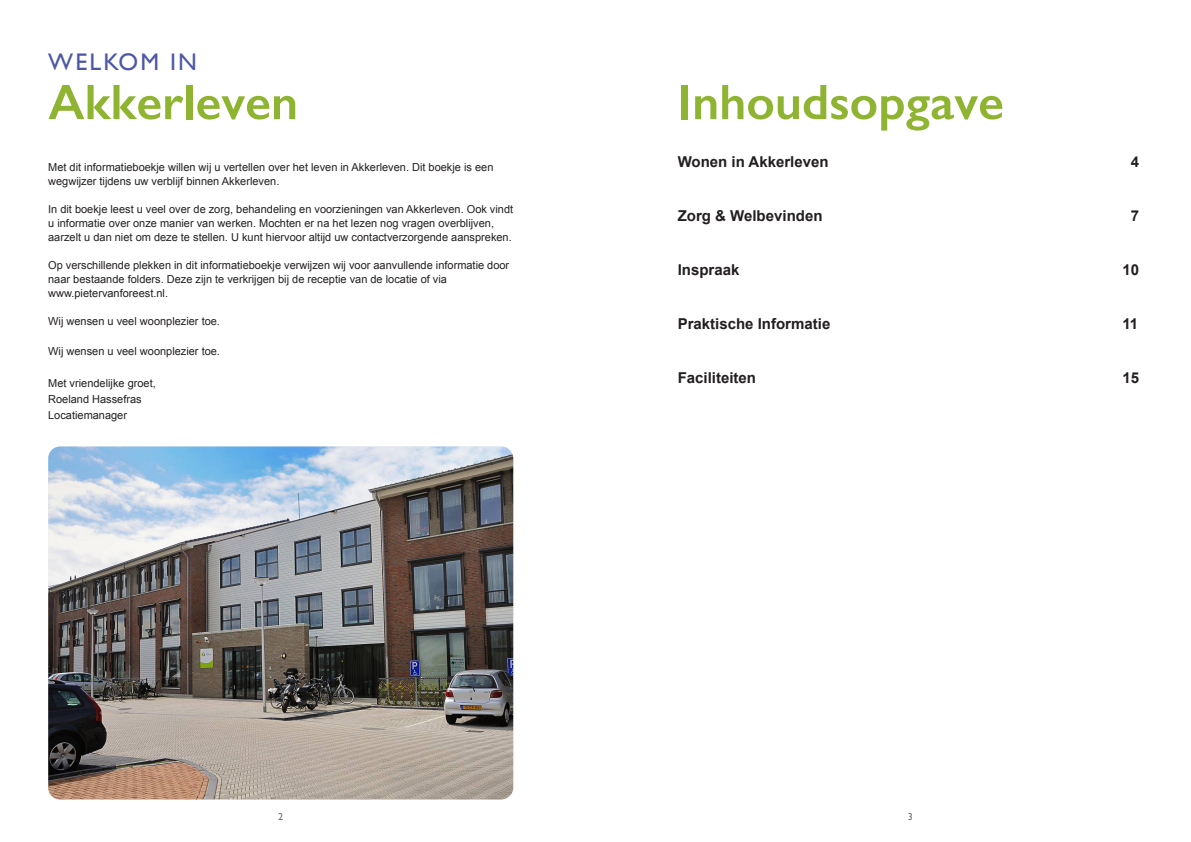
<style>
.page{position:relative;width:1191px;height:842px;background:#fff}
.page>*{position:absolute;margin:0;border:0;box-sizing:border-box;transform-origin:0 0}
.Kop_3{font:600 50px "Gill Sans";color:#8fb431}
.Kop_3-2{font:24px "Gill Sans";letter-spacing:.09em;color:#4d57a5}
.kop_2{font:700 15px "Arial";color:#231f20}
.Kop_3-3{font:11px/14px "Arial";color:#231f20}
.body{font:11px "Arial";color:#231f20}
.t1{font:10px "Gill Sans";color:#6c6d70}
</style>
<div class="page">
<img style="left:48px;top:446px;width:465px;height:353px">
<p class="Kop_3-2" style="left:48px;top:48px;width:150px">WELKOM IN</p>
<p class="Kop_3" style="left:48px;top:72px;width:251px">Akkerleven</p>
<p class="Kop_3-3" style="left:48px;top:160px;width:447px">Met dit informatieboekje willen wij u vertellen over het leven in Akkerleven. Dit boekje is een wegwijzer tijdens uw verblijf binnen Akkerleven.</p>
<p class="Kop_3-3" style="left:48px;top:202px;width:466px">In dit boekje leest u veel over de zorg, behandeling en voorzieningen van Akkerleven. Ook vindt u informatie over onze manier van werken. Mochten er na het lezen nog vragen overblijven, aarzelt u dan niet om deze te stellen. U kunt hiervoor altijd uw contactverzorgende aanspreken.</p>
<p class="Kop_3-3" style="left:48px;top:258px;width:462px">Op verschillende plekken in dit informatieboekje verwijzen wij voor aanvullende informatie door naar bestaande folders. Deze zijn te verkrijgen bij de receptie van de locatie of via</p>
<p class="Kop_3-3" style="left:48px;top:286px;width:121px">www.pietervanforeest.nl.</p>
<p class="Kop_3-3" style="left:48px;top:314px;width:173px">Wij wensen u veel woonplezier toe.</p>
<p class="Kop_3-3" style="left:48px;top:344px;width:173px">Wij wensen u veel woonplezier toe.</p>
<p class="body" style="left:48px;top:375px;width:109px">Met vriendelijke groet,</p>
<p class="body" style="left:48px;top:391px;width:95px">Roeland Hassefras</p>
<p class="body" style="left:48px;top:407px;width:80px">Locatiemanager</p>
<p class="Kop_3" style="left:677px;top:72px;width:328px">Inhoudsopgave</p>
<p class="kop_2" style="left:677px;top:152px;width:152px">Wonen in Akkerleven</p>
<p class="kop_2" style="left:1130px;top:152px;width:10px">4</p>
<p class="kop_2" style="left:677px;top:206px;width:146px">Zorg &amp; Welbevinden</p>
<p class="kop_2" style="left:1130px;top:206px;width:10px">7</p>
<p class="kop_2" style="left:677px;top:260px;width:63px">Inspraak</p>
<p class="kop_2" style="left:1122px;top:260px;width:18px">10</p>
<p class="kop_2" style="left:677px;top:314px;width:154px">Praktische Informatie</p>
<p class="kop_2" style="left:1122px;top:314px;width:17px">11</p>
<p class="kop_2" style="left:677px;top:368px;width:80px">Faciliteiten</p>
<p class="kop_2" style="left:1122px;top:368px;width:18px">15</p>
<p class="t1" style="left:278px;top:810px;width:6px">2</p>
<p class="t1" style="left:907px;top:810px;width:6px">3</p>
</div>
